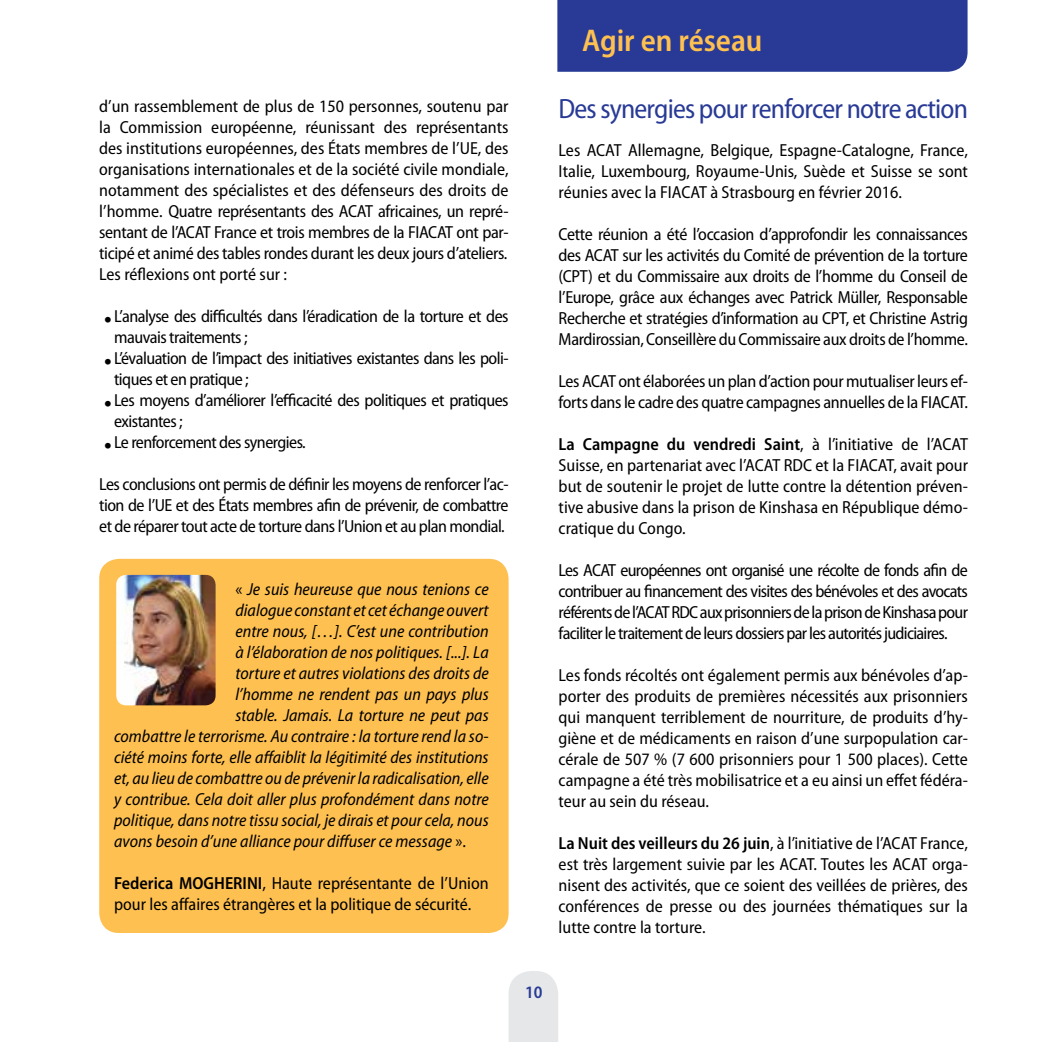
<style>
.page{position:relative;width:1042px;height:1042px;background:#fff}
.page>*{position:absolute;margin:0;border:0;box-sizing:border-box;transform-origin:0 0}
.t1{font:600 semi-condensed 31.5px "Myriad Pro";color:#fec050}
.t2{font:semi-condensed 28px "Myriad Pro";letter-spacing:-.03em;color:#283a95}
.t3{font:semi-condensed 17.5px/21px "Myriad Pro";letter-spacing:-.02em;color:#000;text-align:justify}
.t4{font:italic semi-condensed 17.5px "Myriad Pro";color:#000}
.t5{font:semi-condensed 17.5px/21px "Myriad Pro";color:#000}
.t6{font:600 semi-condensed 17.5px "Myriad Pro";color:#283a95}
.s1{font-size:28px}
.s2{font-style:normal}
.s3{font-weight:600}
</style>
<div class="page">
<svg style="left:508px;top:971px;width:50px;height:71px"></svg>
<div style="left:99px;top:559px;width:409px;height:374px;background:#fec050;border-radius:20px"></div>
<img style="left:116px;top:575px;width:100px;height:130px">
<div style="left:557px;top:0;width:410px;height:72px;background:#283a95"></div>
<p class="t3" style="left:99px;top:96px;width:411px">d’un rassemblement de plus de 150 personnes, soutenu par la Commission européenne, réunissant des représentants des institutions européennes, des États membres de l’UE, des organisations internationales et de la société civile mondiale, notamment des spécialistes et des défenseurs des droits de l’homme. Quatre représentants des ACAT africaines, un repré&shy;sentant de l’ACAT France et trois membres de la FIACAT ont par&shy;ticipé et animé des tables rondes durant les deux jours d’ateliers.<br>Les réflexions ont porté sur :</p>
<p class="t3" style="left:114px;top:306px;width:396px;text-indent:-10px"><span class="s1">•</span> L’analyse des difficultés dans l’éradication de la torture et des mauvais traitements ;</p>
<p class="t3" style="left:114px;top:348px;width:396px;text-indent:-10px"><span class="s1">•</span> L’évaluation de l’impact des initiatives existantes dans les poli&shy;tiques et en pratique ;</p>
<p class="t3" style="left:114px;top:390px;width:396px;text-indent:-10px"><span class="s1">•</span> Les moyens d’améliorer l’efficacité des politiques et pratiques existantes ;</p>
<p class="t3" style="left:104px;top:432px;width:203px"><span class="s1">•</span> Le renforcement des synergies.</p>
<p class="t3" style="left:99px;top:474px;width:411px">Les conclusions ont permis de définir les moyens de renforcer l’ac&shy;tion de l’UE et des États membres afin de prévenir, de combattre et de réparer tout acte de torture dans l’Union et au plan mondial.</p>
<p class="t4" style="left:235px;top:579px;width:255px"><span class="s2">«</span> Je suis heureuse que nous tenions ce</p>
<p class="t4" style="left:235px;top:600px;width:255px">dialogue constant et cet échange ouvert</p>
<p class="t4" style="left:235px;top:621px;width:255px">entre nous, […]. C’est une contribution</p>
<p class="t4" style="left:235px;top:642px;width:255px">à l’élaboration de nos politiques. [...]. La</p>
<p class="t4" style="left:235px;top:663px;width:255px">torture et autres violations des droits de</p>
<p class="t4" style="left:235px;top:684px;width:255px">l’homme ne rendent pas un pays plus</p>
<p class="t4" style="left:235px;top:705px;width:255px">stable. Jamais. La torture ne peut pas</p>
<p class="t4" style="left:114px;top:726px;width:376px">combattre le terrorisme. Au contraire : la torture rend la so-</p>
<p class="t4" style="left:114px;top:747px;width:376px">ciété moins forte, elle affaiblit la légitimité des institutions</p>
<p class="t4" style="left:114px;top:768px;width:376px">et, au lieu de combattre ou de prévenir la radicalisation, elle</p>
<p class="t4" style="left:114px;top:789px;width:376px">y contribue. Cela doit aller plus profondément dans notre</p>
<p class="t4" style="left:114px;top:810px;width:376px">politique, dans notre tissu social, je dirais et pour cela, nous</p>
<p class="t4" style="left:114px;top:831px;width:353px">avons besoin d’une alliance pour diffuser ce message <span class="s2">».</span></p>
<p class="t5" style="left:114px;top:872px;width:376px"><span class="s3">Federica MOGHERINI</span>, Haute représentante de l’Union pour les affaires étrangères et la politique de sécurité.</p>
<h1 class="t1" style="left:582px;top:23px;width:182px">Agir en réseau</h1>
<h2 class="t2" style="left:558px;top:93px;width:411px">Des synergies pour renforcer notre action</h2>
<p class="t3" style="left:558px;top:140px;width:411px">Les ACAT Allemagne, Belgique, Espagne-Catalogne, France, Italie, Luxembourg, Royaume-Unis, Suède et Suisse se sont réunies avec la FIACAT à Strasbourg en février 2016.</p>
<p class="t3" style="left:558px;top:224px;width:411px">Cette réunion a été l’occasion d’approfondir les connaissances des ACAT sur les activités du Comité de prévention de la torture (CPT) et du Commissaire aux droits de l’homme du Conseil de l’Europe, grâce aux échanges avec Patrick Müller, Responsable Recherche et stratégies d’information au CPT, et Christine Astrig Mardirossian, Conseillère du Commissaire aux droits de l’homme.</p>
<p class="t3" style="left:558px;top:371px;width:411px">Les ACAT ont élaborées un plan d’action pour mutualiser leurs ef&shy;forts dans le cadre des quatre campagnes annuelles de la FIACAT.</p>
<p class="t3" style="left:558px;top:434px;width:411px"><span class="s3">La Campagne du vendredi Saint</span>, à l’initiative de l’ACAT Suisse, en partenariat avec l’ACAT RDC et la FIACAT, avait pour but de soutenir le projet de lutte contre la détention préven&shy;tive abusive dans la prison de Kinshasa en République démo&shy;cratique du Congo.</p>
<p class="t3" style="left:558px;top:560px;width:411px">Les ACAT européennes ont organisé une récolte de fonds afin de contribuer au financement des visites des bénévoles et des avocats référents de l’ACAT RDC aux prisonniers de la prison de Kinshasa pour faciliter le traitement de leurs dossiers par les autorités judiciaires.</p>
<p class="t3" style="left:558px;top:665px;width:411px">Les fonds récoltés ont également permis aux bénévoles d’ap&shy;porter des produits de premières nécessités aux prisonniers qui manquent terriblement de nourriture, de produits d’hy&shy;giène et de médicaments en raison d’une surpopulation car&shy;cérale de 507 % (7 600 prisonniers pour 1 500 places). Cette campagne a été très mobilisatrice et a eu ainsi un effet fédéra&shy;teur au sein du réseau.</p>
<p class="t3" style="left:558px;top:833px;width:411px"><span class="s3">La Nuit des veilleurs du 26 juin</span>, à l’initiative de l’ACAT France, est très largement suivie par les ACAT. Toutes les ACAT orga&shy;nisent des activités, que ce soient des veillées de prières, des conférences de presse ou des journées thématiques sur la lutte contre la torture.</p>
<p class="t6" style="left:525px;top:982px;width:19px">10</p>
</div>
